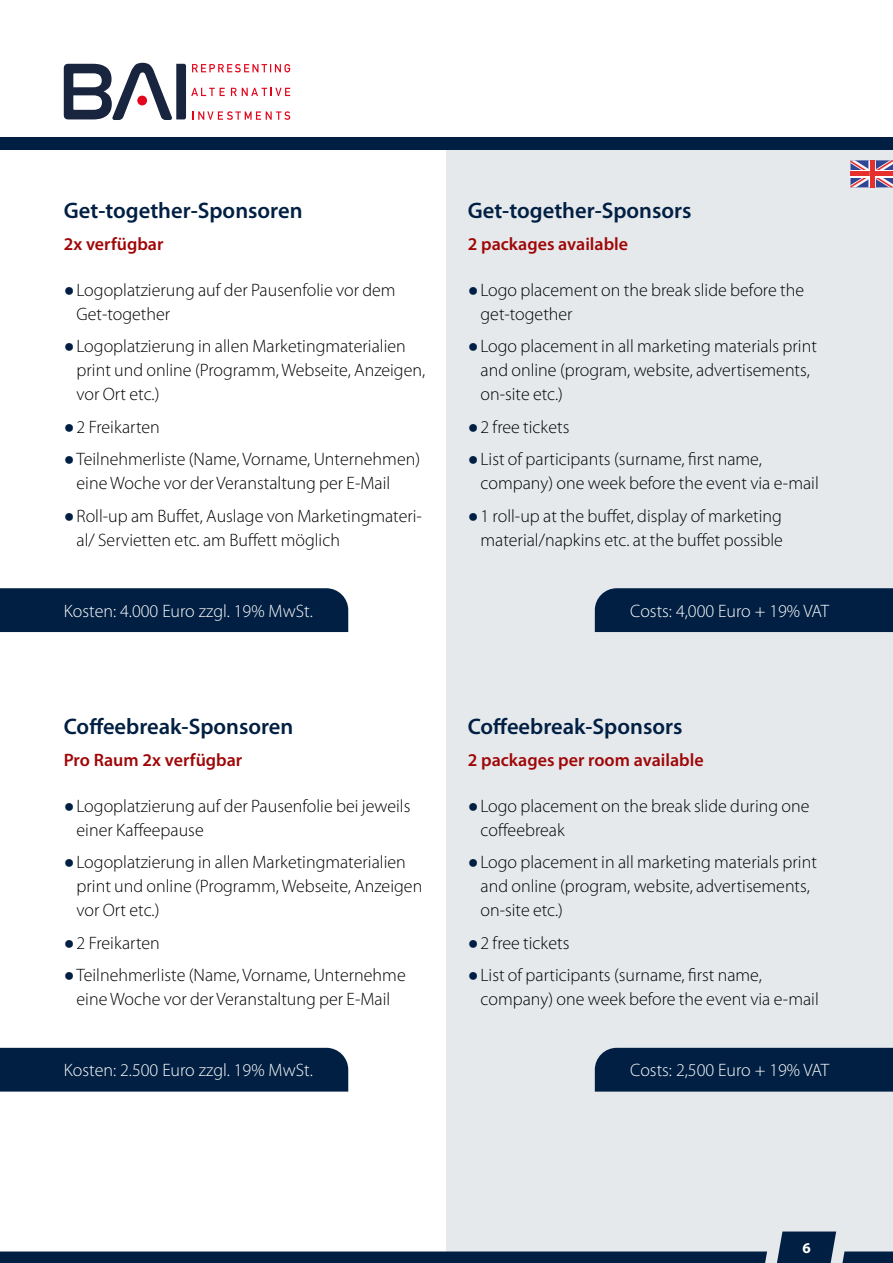
<style>
.page{position:relative;width:893px;height:1263px;background:#fff}
.page>*{position:absolute;margin:0;border:0;box-sizing:border-box;transform-origin:0 0}
.t1{font:600 22.5px "Myriad Pro";color:#001f42}
.t2{font:300 18px/24px "Myriad Pro";color:#000}
.t3{font:300 18px "Myriad Pro";color:#fff}
.t4{font:600 18px "Myriad Pro";color:#9f0607}
.t5{font:700 15px "Myriad Pro";color:#fff}
.s1{font-family:"Arial Narrow";font-weight:400;color:#001f42}
</style>
<div class="page">
<div style="left:446px;top:143px;width:447px;height:1120px;background:#e6e9ec"></div>
<svg style="left:850px;top:160px;width:43px;height:27px"></svg>
<div style="left:870px;top:160px;width:5px;height:27px;background:#e6302e"></div>
<div style="left:0;top:588px;width:348px;height:44px;background:#001f42"></div>
<div style="left:0;top:1048px;width:348px;height:43px;background:#001f42"></div>
<div style="left:595px;top:588px;width:298px;height:44px;background:#001f42"></div>
<div style="left:595px;top:1048px;width:298px;height:43px;background:#001f42"></div>
<svg style="left:777px;top:1231px;width:59px;height:32px;background:#173453"></svg>
<svg style="left:0;top:1251px;width:767px;height:12px;background:#0a2849"></svg>
<svg style="left:842px;top:1251px;width:51px;height:12px"></svg>
<svg style="left:64px;top:63px;width:226px;height:57px"></svg>
<div style="left:0;top:137px;width:893px;height:13px;background:#001f42"></div>
<p class="t1" style="left:64px;top:196px;width:240px">Get-together-Sponsoren</p>
<p class="t4" style="left:64px;top:233px;width:101px">2x verfügbar</p>
<p class="t2" style="left:77px;top:277px;width:321px;text-indent:-13px"><span class="s1">●</span>Logoplatzierung auf der Pausenfolie vor dem<br>Get-together</p>
<p class="t2" style="left:77px;top:334px;width:350px;text-indent:-13px"><span class="s1">●</span>Logoplatzierung in allen Marketingmaterialien print und online (Programm, Webseite, Anzeigen, vor Ort etc.)</p>
<p class="t2" style="left:64px;top:414px;width:98px"><span class="s1">●</span>2 Freikarten</p>
<p class="t2" style="left:77px;top:447px;width:345px;text-indent:-13px"><span class="s1">●</span>Teilnehmerliste (Name, Vorname, Unternehmen) eine Woche vor der Veranstaltung per E-Mail</p>
<p class="t2" style="left:77px;top:503px;width:347px;text-indent:-13px"><span class="s1">●</span>Roll-up am Buffet, Auslage von Marketingmateri&shy;al/ Servietten etc. am Buffett möglich</p>
<p class="t3" style="left:64px;top:600px;width:251px">Kosten: 4.000 Euro zzgl. 19% MwSt.</p>
<p class="t1" style="left:64px;top:712px;width:231px">Coffeebreak-Sponsoren</p>
<p class="t4" style="left:64px;top:749px;width:180px">Pro Raum 2x verfügbar</p>
<p class="t2" style="left:77px;top:793px;width:335px;text-indent:-13px"><span class="s1">●</span>Logoplatzierung auf der Pausenfolie bei jeweils einer Kaffeepause</p>
<p class="t2" style="left:77px;top:850px;width:347px;text-indent:-13px"><span class="s1">●</span>Logoplatzierung in allen Marketingmaterialien print und online (Programm, Webseite, Anzeigen vor Ort etc.)</p>
<p class="t2" style="left:64px;top:930px;width:98px"><span class="s1">●</span>2 Freikarten</p>
<p class="t2" style="left:64px;top:963px;width:343px;text-align:center"><span class="s1">●</span>Teilnehmerliste (Name, Vorname, Unternehme eine Woche vor der Veranstaltung per E-Mail</p>
<p class="t3" style="left:64px;top:1059px;width:251px">Kosten: 2.500 Euro zzgl. 19% MwSt.</p>
<p class="t1" style="left:468px;top:196px;width:225px">Get-together-Sponsors</p>
<p class="t4" style="left:468px;top:233px;width:162px">2 packages available</p>
<p class="t2" style="left:480px;top:277px;width:325px;text-indent:-13px"><span class="s1">●</span>Logo placement on the break slide before the get-together</p>
<p class="t2" style="left:480px;top:334px;width:338px;text-indent:-13px"><span class="s1">●</span>Logo placement in all marketing materials print and online (program, website, advertisements, on-site etc.)</p>
<p class="t2" style="left:468px;top:414px;width:103px"><span class="s1">●</span>2 free tickets</p>
<p class="t2" style="left:480px;top:447px;width:340px;text-indent:-13px"><span class="s1">●</span>List of participants (surname, first name, company) one week before the event via e-mail</p>
<p class="t2" style="left:468px;top:503px;width:317px;text-align:right"><span class="s1">●</span>1 roll-up at the buffet, display of marketing material/napkins etc. at the buffet possible</p>
<p class="t3" style="left:630px;top:600px;width:200px">Costs: 4,000 Euro + 19% VAT</p>
<p class="t1" style="left:468px;top:712px;width:216px">Coffeebreak-Sponsors</p>
<p class="t4" style="left:468px;top:749px;width:237px">2 packages per room available</p>
<p class="t2" style="left:480px;top:793px;width:330px;text-indent:-13px"><span class="s1">●</span>Logo placement on the break slide during one coffeebreak</p>
<p class="t2" style="left:480px;top:850px;width:338px;text-indent:-13px"><span class="s1">●</span>Logo placement in all marketing materials print and online (program, website, advertisements, on-site etc.)</p>
<p class="t2" style="left:468px;top:930px;width:103px"><span class="s1">●</span>2 free tickets</p>
<p class="t2" style="left:480px;top:963px;width:340px;text-indent:-13px"><span class="s1">●</span>List of participants (surname, first name, company) one week before the event via e-mail</p>
<p class="t3" style="left:630px;top:1059px;width:200px">Costs: 2,500 Euro + 19% VAT</p>
<p class="t5" style="left:802px;top:1238px;width:10px">6</p>
</div>
